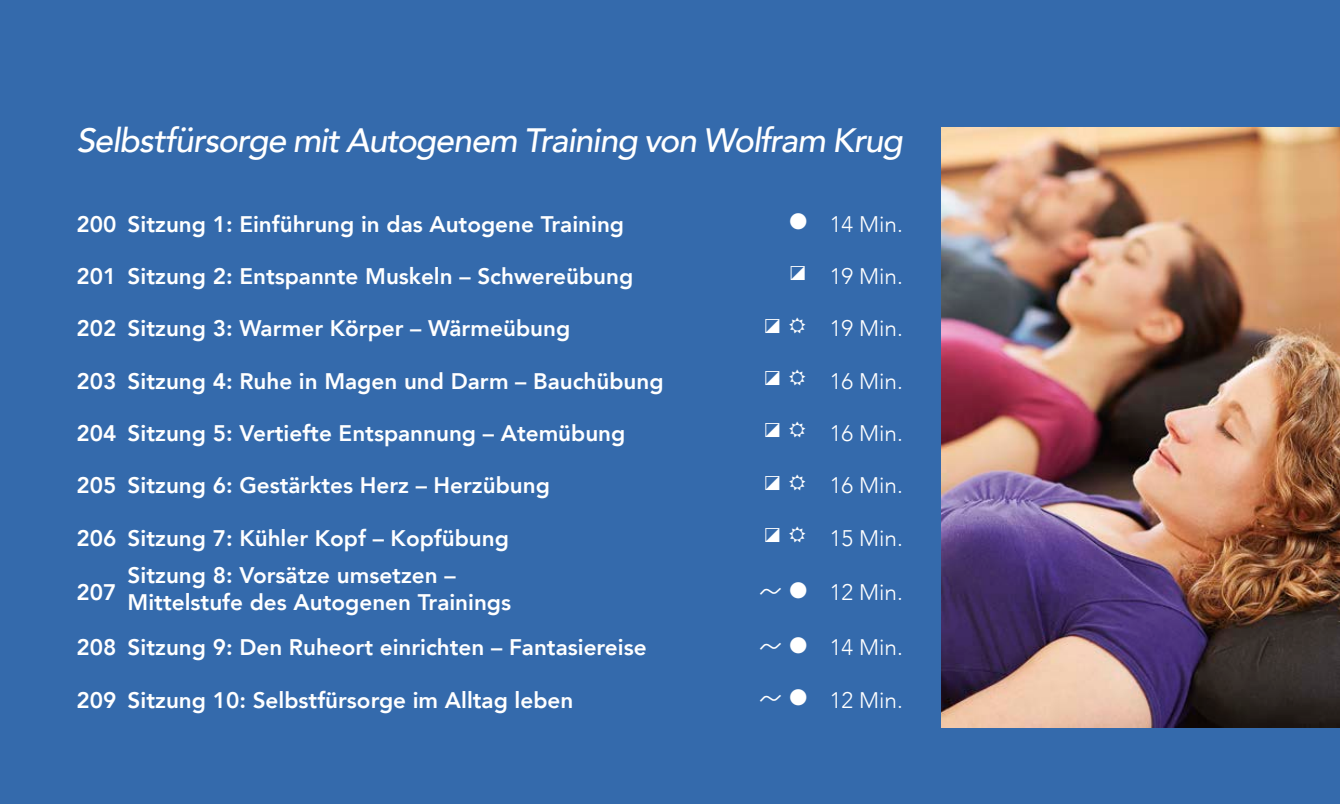
<style>
.page{position:relative;width:1340px;height:804px;background:#fff}
.page>*{position:absolute;margin:0;border:0;box-sizing:border-box;transform-origin:0 0}
.t1{font:italic 500 33.75px "Avenir";letter-spacing:-.03em;color:#fff}
.t2{font:800 22.5px/27px "Avenir";color:#fff}
.t3{font:300 22.5px "Avenir";color:#fff}
</style>
<div class="page">
<div style="left:0;top:0;width:1339px;height:804px;background:#346aac"></div>
<img style="left:941px;top:128px;width:398px;height:599px">
<h1 class="t1" style="left:77px;top:120px;width:827px">Selbstfürsorge mit Autogenem Training von Wolfram Krug</h1>
<p class="t2" style="left:77px;top:210px;width:549px">200 Sitzung 1: Einführung in das Autogene Training</p>
<p class="t3" style="left:789px;top:211px;width:115px">● 14 Min.</p>
<p class="t2" style="left:77px;top:263px;width:558px">201 Sitzung 2: Entspannte Muskeln – Schwereübung</p>
<p class="t3" style="left:788px;top:263px;width:116px">◪ 19 Min.</p>
<p class="t2" style="left:77px;top:315px;width:495px">202 Sitzung 3: Warmer Körper – Wärmeübung</p>
<p class="t3" style="left:829px;top:315px;width:75px">19 Min.</p>
<p class="t2" style="left:77px;top:367px;width:588px">203 Sitzung 4: Ruhe in Magen und Darm – Bauchübung</p>
<p class="t3" style="left:829px;top:367px;width:75px">16 Min.</p>
<p class="t2" style="left:77px;top:419px;width:550px">204 Sitzung 5: Vertiefte Entspannung – Atemübung</p>
<p class="t3" style="left:829px;top:420px;width:75px">16 Min.</p>
<p class="t2" style="left:77px;top:472px;width:475px">205 Sitzung 6: Gestärktes Herz – Herzübung</p>
<p class="t3" style="left:829px;top:472px;width:75px">16 Min.</p>
<p class="t2" style="left:77px;top:524px;width:434px">206 Sitzung 7: Kühler Kopf – Kopfübung</p>
<p class="t3" style="left:829px;top:524px;width:75px">15 Min.</p>
<p class="t2" style="left:77px;top:579px;width:41px">207</p>
<p class="t2" style="left:128px;top:561px;width:385px">Sitzung 8: Vorsätze umsetzen –<br>Mittelstufe des Autogenen Trainings</p>
<p class="t3" style="left:789px;top:579px;width:115px">● 12 Min.</p>
<p class="t2" style="left:77px;top:634px;width:571px">208 Sitzung 9: Den Ruheort einrichten – Fantasiereise</p>
<p class="t3" style="left:789px;top:634px;width:115px">● 14 Min.</p>
<p class="t2" style="left:77px;top:686px;width:498px">209 Sitzung 10: Selbstfürsorge im Alltag leben</p>
<p class="t3" style="left:789px;top:686px;width:115px">● 12 Min.</p>
</div>
